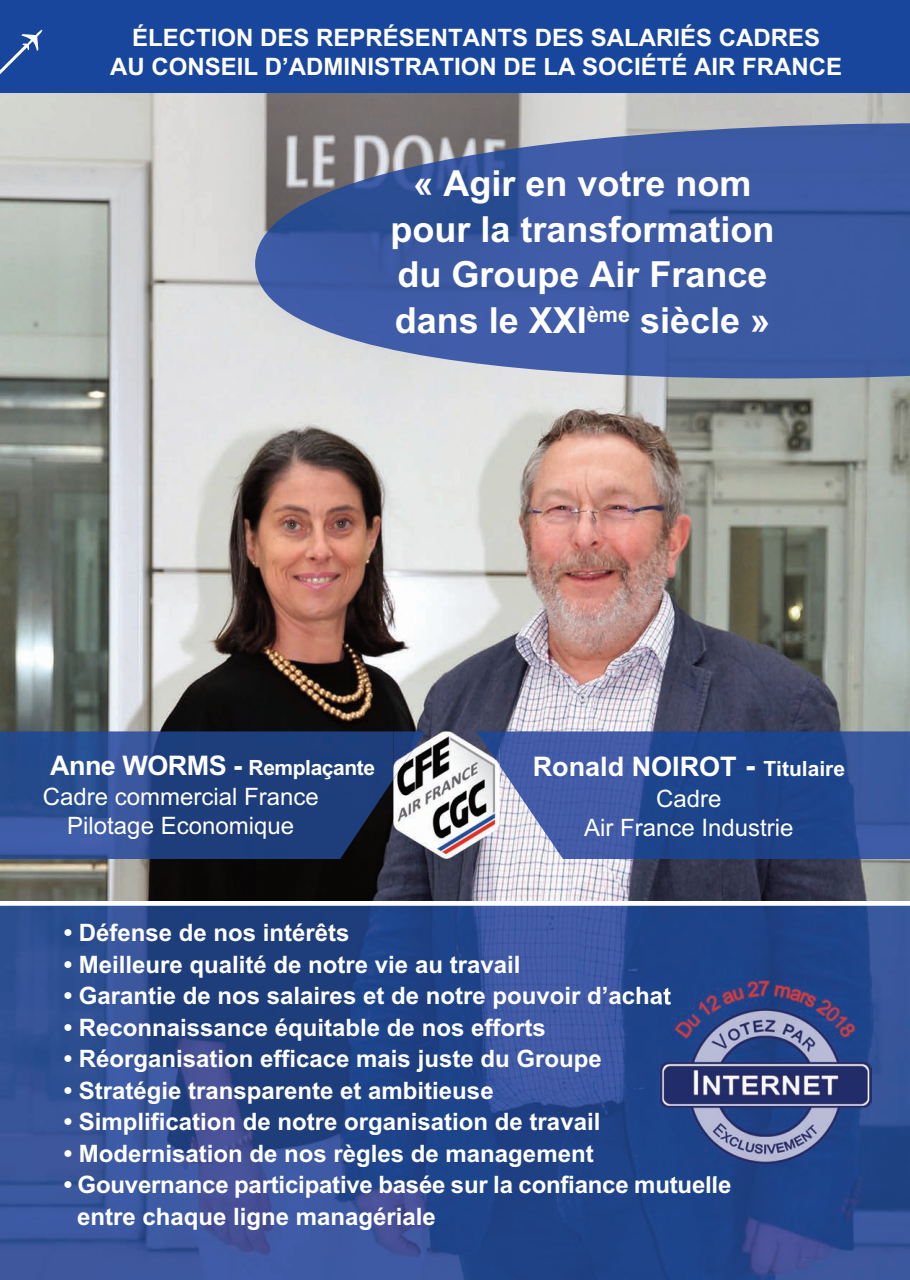
<style>
.page{position:relative;width:910px;height:1280px;background:#fff}
.page>*{position:absolute;margin:0;border:0;box-sizing:border-box;transform-origin:0 0}
.t1{font:700 36px/45.5px "Arial";color:#fff;text-align:center}
.t2{font:700 27px "Arial";color:#fff}
.t3{font:700 24px/28.8px "Arial";color:#fff;text-align:center}
.t4{font:24px/28.8px "Arial";color:#fff;text-align:center}
.t5{font:700 21px "Arial";letter-spacing:-.02em;color:#fff}
.s1{font-size:27px}
.s2{font-size:30px}
.s3{font-size:21px}
</style>
<div class="page">
<div style="left:0;top:0;width:910px;height:94px;background:#18469d"></div>
<img style="left:0;top:94px;width:910px;height:807px">
<img style="left:0;top:906px;width:910px;height:374px">
<img style="left:0;top:731px;width:393px;height:128px">
<img style="left:255px;top:123px;width:655px;height:255px">
<svg style="left:0;top:30px;width:42px;height:45px"></svg>
<img style="left:500px;top:731px;width:410px;height:128px">
<img style="left:393px;top:731px;width:107px;height:128px">
<img style="left:393px;top:731px;width:32px;height:48px">
<img style="left:476px;top:731px;width:24px;height:35px">
<img style="left:659px;top:965px;width:213px;height:213px">
<p class="t3" style="left:110px;top:23px;width:734px">ÉLECTION DES REPRÉSENTANTS DES SALARIÉS CADRES<br>AU CONSEIL D’ADMINISTRATION DE LA SOCIÉTÉ AIR FRANCE</p>
<h1 class="t1" style="left:391px;top:161px;width:386px">« Agir en votre nom pour la transformation du Groupe Air France dans le XXI<sup>ème</sup> siècle »</h1>
<p class="t5" style="left:50px;top:756px;width:326px"><span class="s1">Anne WORMS -</span> Remplaçante</p>
<p class="t4" style="left:43px;top:783px;width:278px">Cadre commercial France<br>Pilotage Economique</p>
<p class="t2" style="left:533px;top:750px;width:314px">Ronald NOIROT <span class="s2">-</span> <span class="s3">Titulaire</span></p>
<p class="t4" style="left:584px;top:784px;width:211px">Cadre<br>Air France Industrie</p>
<p class="t3" style="left:64px;top:919px;width:287px">• Défense de nos intérêts</p>
<p class="t3" style="left:64px;top:950px;width:458px">• Meilleure qualité de notre vie au travail</p>
<p class="t3" style="left:64px;top:982px;width:609px">• Garantie de nos salaires et de notre pouvoir d’achat</p>
<p class="t3" style="left:64px;top:1013px;width:483px">• Reconnaissance équitable de nos efforts</p>
<p class="t3" style="left:64px;top:1045px;width:539px">• Réorganisation efficace mais juste du Groupe</p>
<p class="t3" style="left:64px;top:1076px;width:431px">• Stratégie transparente et ambitieuse</p>
<p class="t3" style="left:64px;top:1108px;width:538px">• Simplification de notre organisation de travail</p>
<p class="t3" style="left:64px;top:1139px;width:531px">• Modernisation de nos règles de management</p>
<p class="t3" style="left:77px;top:1169px;width:656px;line-height:31.5px;text-align:left;text-indent:-13px">• Gouvernance participative basée sur la confiance mutuelle entre chaque ligne managériale</p>
</div>
